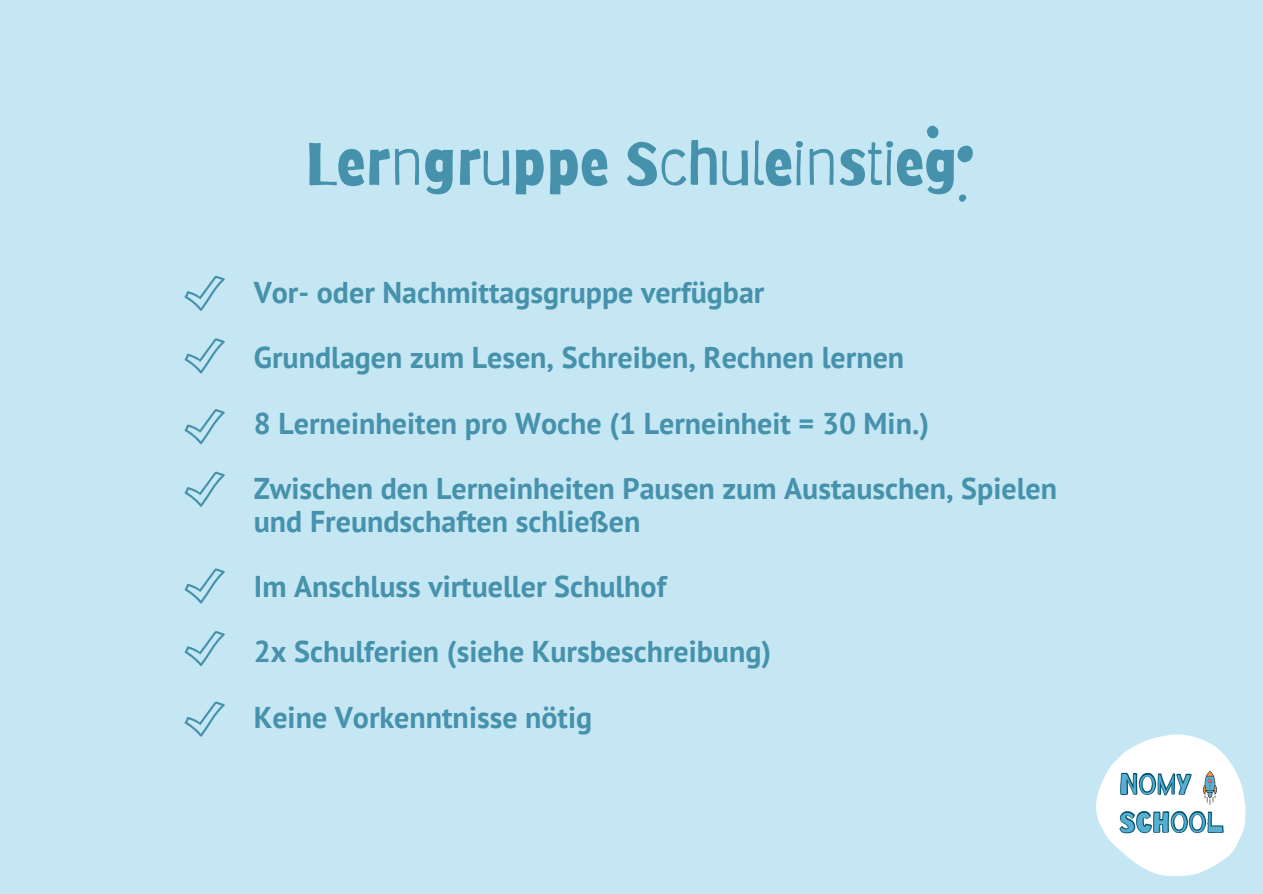
<style>
.page{position:relative;width:1263px;height:894px;background:#fff}
.page>*{position:absolute;margin:0;border:0;box-sizing:border-box;transform-origin:0 0}
.t1{font:60px "Barriecito";color:#4691ab}
.t2{font:700 30px/32.7px "PT Sans";color:#4691ab}
.t3{font:27.3px/38.1px "Barrio";letter-spacing:.03em;color:#57b0d1}
</style>
<div class="page">
<div style="left:0;top:0;width:1263px;height:893px;background:#c5e7f3"></div>
<svg style="left:926px;top:125px;width:12px;height:14px"></svg>
<svg style="left:957px;top:145px;width:16px;height:18px"></svg>
<svg style="left:931px;top:172px;width:8px;height:9px"></svg>
<svg style="left:959px;top:194px;width:7px;height:7px"></svg>
<svg style="left:184px;top:275px;width:41px;height:36px"></svg>
<svg style="left:184px;top:338px;width:41px;height:35px"></svg>
<svg style="left:184px;top:409px;width:41px;height:35px"></svg>
<svg style="left:184px;top:471px;width:41px;height:36px"></svg>
<svg style="left:184px;top:568px;width:41px;height:35px"></svg>
<svg style="left:184px;top:631px;width:41px;height:35px"></svg>
<svg style="left:184px;top:701px;width:41px;height:35px"></svg>
<svg style="left:1096px;top:734px;width:150px;height:143px"></svg>
<p class="t1" style="left:305px;top:127px;width:654px">Lerngruppe Schuleinstieg</p>
<h1 class="t2" style="left:254px;top:275px;width:512px">Vor- oder Nachmittagsgruppe verfügbar</h1>
<p class="t2" style="left:254px;top:341px;width:652px">Grundlagen zum Lesen, Schreiben, Rechnen lernen</p>
<p class="t2" style="left:254px;top:406px;width:677px">8 Lerneinheiten pro Woche (1 Lerneinheit = 30 Min.)</p>
<p class="t2" style="left:254px;top:471px;width:805px">Zwischen den Lerneinheiten Pausen zum Austauschen, Spielen und Freundschaften schließen</p>
<p class="t2" style="left:254px;top:569px;width:414px">Im Anschluss virtueller Schulhof</p>
<p class="t2" style="left:254px;top:634px;width:519px">2x Schulferien (siehe Kursbeschreibung)</p>
<p class="t2" style="left:254px;top:699px;width:340px">Keine Vorkenntnisse nötig</p>
<p class="t3" style="left:1119px;top:765px;width:105px">NOMY<br>SCHOOL</p>
</div>
